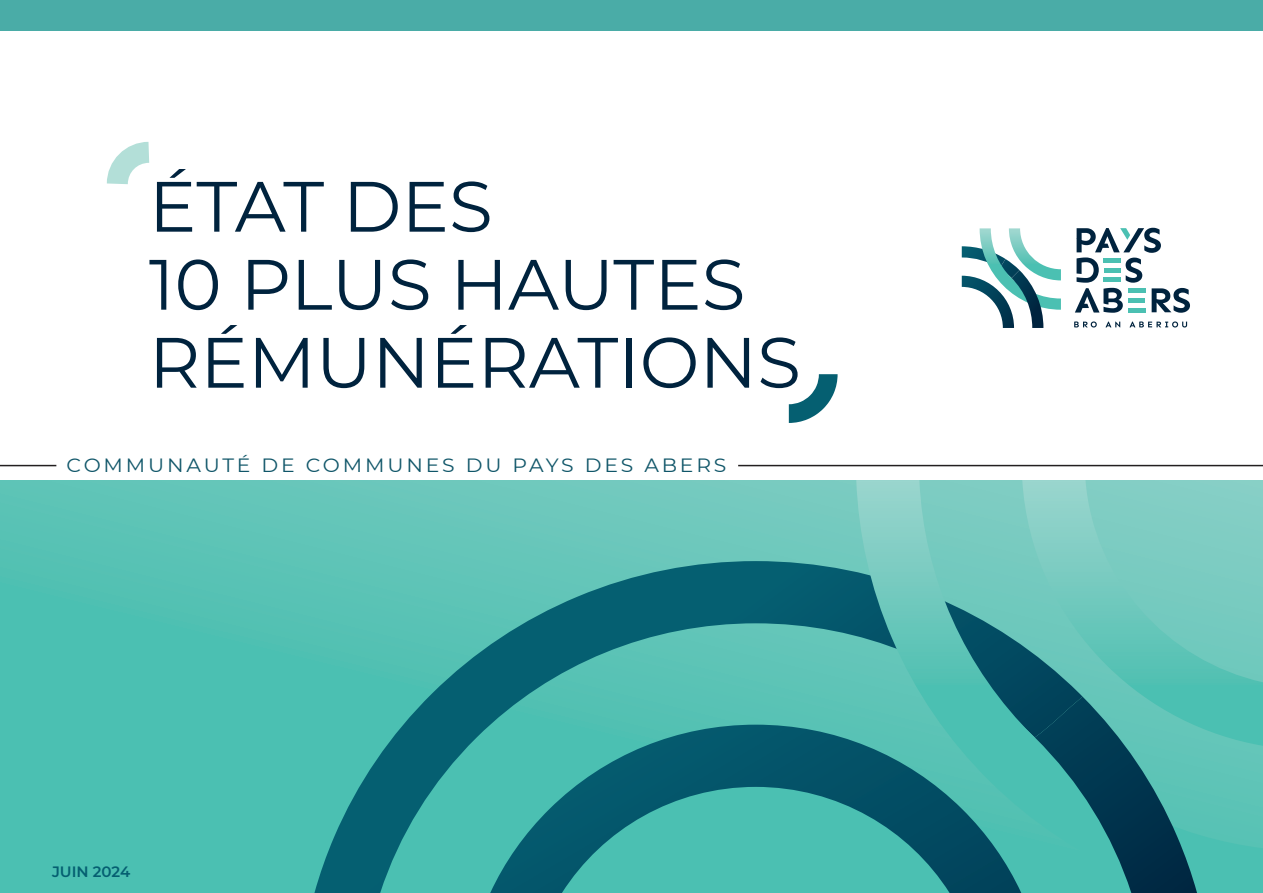
<style>
.page{position:relative;width:1263px;height:893px;background:#fff}
.page>*{position:absolute;margin:0;border:0;box-sizing:border-box;transform-origin:0 0}
.t1{font:71.1px/78px "Montserrat";color:#00233e}
.t2{font:19.2px "Montserrat";letter-spacing:.14em;color:#105669;scale:1.06 1}
.t3{font:600 15px "Montserrat";color:#055f71}
</style>
<div class="page">
<svg style="left:962px;top:228px;width:99px;height:100px"></svg>
<svg style="left:1074px;top:321px;width:23px;height:6px"></svg>
<svg style="left:1105px;top:322px;width:15px;height:5px"></svg>
<svg style="left:1129px;top:321px;width:58px;height:6px"></svg>
<svg style="left:1075px;top:228px;width:115px;height:85px"></svg>
<div style="left:1128px;top:288px;width:17px;height:5px;background:#4bc0b2"></div>
<div style="left:1128px;top:298px;width:17px;height:5px;background:#4bc0b2"></div>
<div style="left:1128px;top:308px;width:17px;height:5px;background:#4bc0b2"></div>
<svg style="left:0;top:480px;width:856px;height:413px;background:#57c2b5"></svg>
<svg style="left:314px;top:561px;width:542px;height:332px;background:#3aa09d"></svg>
<svg style="left:856px;top:480px;width:407px;height:413px;background:#66bfb6"></svg>
<svg style="left:490px;top:725px;width:531px;height:168px;background:#2f9495"></svg>
<svg style="left:1035px;top:697px;width:162px;height:196px;background:#2f8387"></svg>
<div style="left:0;top:0;width:1263px;height:30px;background:#4aaca7"></div>
<svg style="left:106px;top:142px;width:44px;height:43px"></svg>
<svg style="left:789px;top:374px;width:48px;height:49px"></svg>
<hr style="left:738px;top:465px;width:525px;height:1px;background:#231f20">
<hr style="left:0;top:465px;width:56px;height:1px;background:#231f20">
<p class="t1" style="left:149px;top:165px;width:654px">ÉTAT DES<br>10 PLUS HAUTES<br>RÉMUNÉRATIONS</p>
<p class="t2" style="left:67px;top:452px;width:624px">COMMUNAUTÉ DE COMMUNES DU PAYS DES ABERS</p>
<p class="t3" style="left:52px;top:861px;width:80px">JUIN 2024</p>
</div>
